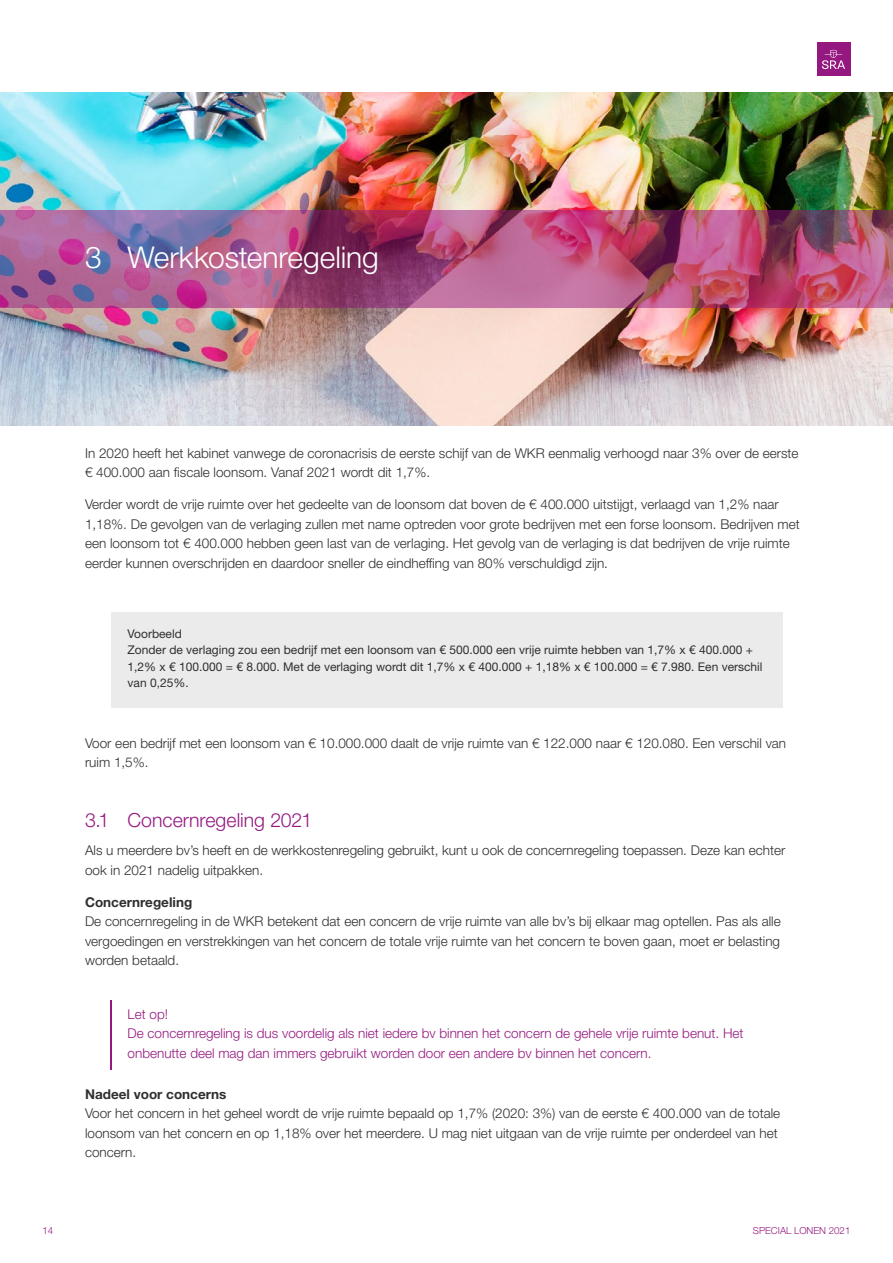
<style>
.page{position:relative;width:893px;height:1263px;background:#fff}
.page>*{position:absolute;margin:0;border:0;box-sizing:border-box;transform-origin:0 0}
.t1{font:300 30px "Helvetica Neue LT Std";letter-spacing:-.005em;color:#fff}
.t2{font:300 19.5px "Helvetica Neue LT Std";letter-spacing:-.005em;color:#951881}
.t3{font:300 13.5px/19.5px "Helvetica Neue LT Std";color:#2f2f2f}
.t4{font:300 13.5px/19.5px "Helvetica Neue LT Std";color:#951881}
.t5{font:700 13.5px "Helvetica Neue LT Std";color:#2f2f2f}
.t6{font:12px/16.5px "Helvetica Neue LT Std";color:#2f2f2f}
.t7{font:300 9.75px "Helvetica Neue LT Std";color:#951881}
</style>
<div class="page">
<img style="left:0;top:92px;width:893px;height:333px">
<img style="left:0;top:210px;width:893px;height:98px">
<div style="left:817px;top:43px;width:33px;height:33px;background:#951881"></div>
<svg style="left:822px;top:50px;width:23px;height:19px"></svg>
<div style="left:111px;top:612px;width:671px;height:96px;background:#ebebeb"></div>
<hr style="left:111px;top:1001px;width:1px;height:69px;background:#951881">
<h1 class="t1" style="left:85px;top:239px;width:295px">3 Werkkostenregeling</h1>
<p class="t3" style="left:85px;top:443px;width:715px">In 2020 heeft het kabinet vanwege de coronacrisis de eerste schijf van de WKR eenmalig verhoogd naar 3% over de eerste € 400.000 aan fiscale loonsom. Vanaf 2021 wordt dit 1,7%.</p>
<p class="t3" style="left:85px;top:495px;width:716px">Verder wordt de vrije ruimte over het gedeelte van de loonsom dat boven de € 400.000 uitstijgt, verlaagd van 1,2% naar 1,18%. De gevolgen van de verlaging zullen met name optreden voor grote bedrijven met een forse loonsom. Bedrijven met een loonsom tot € 400.000 hebben geen last van de verlaging. Het gevolg van de verlaging is dat bedrijven de vrije ruimte eerder kunnen overschrijden en daardoor sneller de eindheffing van 80% verschuldigd zijn.</p>
<p class="t6" style="left:128px;top:625px;width:636px">Voorbeeld<br>Zonder de verlaging zou een bedrijf met een loonsom van € 500.000 een vrije ruimte hebben van 1,7% x € 400.000 + 1,2% x € 100.000 = € 8.000. Met de verlaging wordt dit 1,7% x € 400.000 + 1,18% x € 100.000 = € 7.980. Een verschil van 0,25%.</p>
<p class="t3" style="left:85px;top:733px;width:703px">Voor een bedrijf met een loonsom van € 10.000.000 daalt de vrije ruimte van € 122.000 naar € 120.080. Een verschil van ruim 1,5%.</p>
<h2 class="t2" style="left:85px;top:808px;width:229px">3.1 Concernregeling 2021</h2>
<p class="t3" style="left:85px;top:840px;width:702px">Als u meerdere bv’s heeft en de werkkostenregeling gebruikt, kunt u ook de concernregeling toepassen. Deze kan echter ook in 2021 nadelig uitpakken.</p>
<p class="t5" style="left:85px;top:894px;width:109px">Concernregeling</p>
<p class="t3" style="left:85px;top:911px;width:697px;text-align:justify">De concernregeling in de WKR betekent dat een concern de vrije ruimte van alle bv’s bij elkaar mag optellen. Pas als alle vergoedingen en verstrekkingen van het concern de totale vrije ruimte van het concern te boven gaan, moet er belasting worden betaald.</p>
<p class="t4" style="left:128px;top:1004px;width:617px">Let op!<br>De concernregeling is dus voordelig als niet iedere bv binnen het concern de gehele vrije ruimte benut. Het onbenutte deel mag dan immers gebruikt worden door een andere bv binnen het concern.</p>
<p class="t5" style="left:85px;top:1085px;width:143px">Nadeel voor concerns</p>
<p class="t3" style="left:85px;top:1103px;width:697px">Voor het concern in het geheel wordt de vrije ruimte bepaald op 1,7% (2020: 3%) van de eerste € 400.000 van de totale loonsom van het concern en op 1,18% over het meerdere. U mag niet uitgaan van de vrije ruimte per onderdeel van het concern.</p>
<p class="t7" style="left:43px;top:1224px;width:12px">14</p>
<p class="t7" style="left:753px;top:1224px;width:99px">SPECIAL LONEN 2021</p>
</div>
